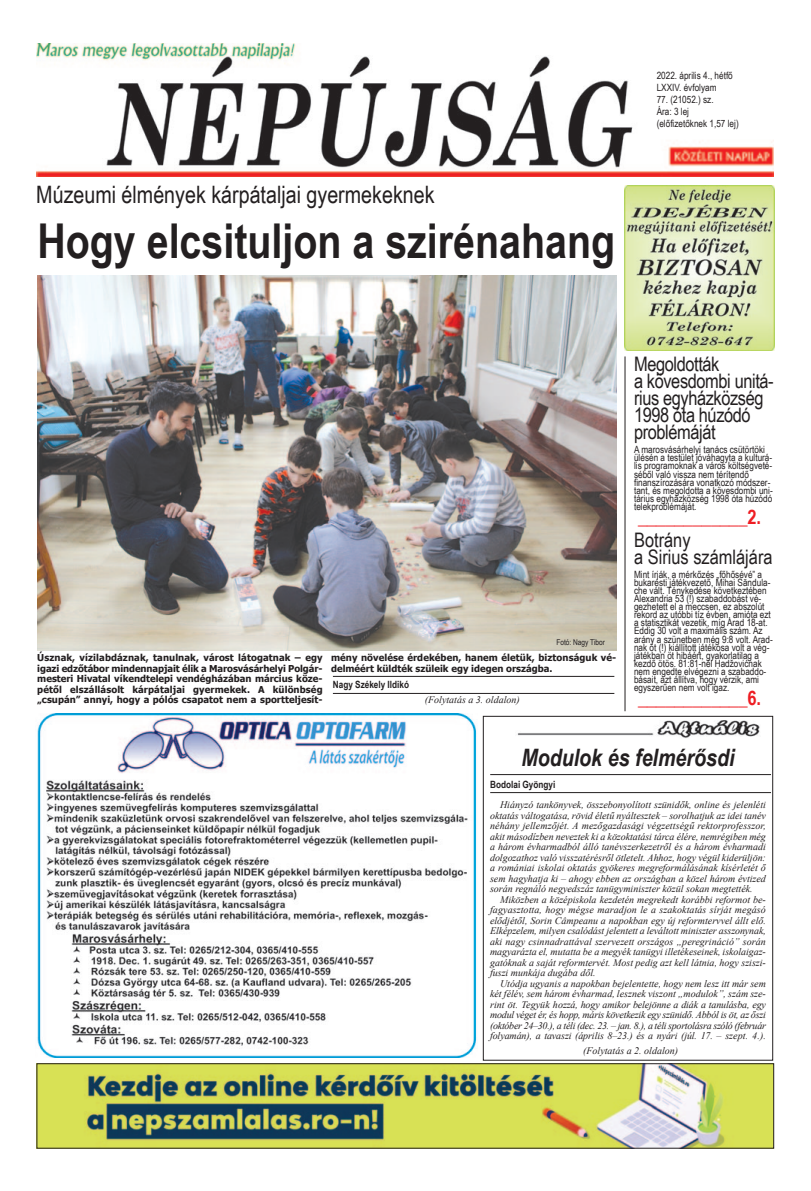
<style>
.page{position:relative;width:811px;height:1191px;background:#fff}
.page>*{position:absolute;margin:0;border:0;box-sizing:border-box;transform-origin:0 0}
.t1{font:700 48px "Arial Narrow";color:#231f20}
.t2{font:24px "Arial Narrow";color:#231f20}
.t3{font:italic 700 24px "Arial Narrow";color:#231f20}
.t4{font:20px/17.1px "Arial Narrow";letter-spacing:-.02em;color:#231f20}
.t5{font:700 20px "Arial Narrow";color:#ee1d23}
.t6{font:20px/17.1px "Arial Narrow";color:#231f20}
.t7{font:italic 10px/10.5px "Times New Roman";color:#231f20;text-align:justify}
.t8{font:10px/8.1px "Arial Narrow";color:#231f20}
.t9{font:700 10px "Arial Narrow";color:#231f20}
.t10{font:700 9.5px/10.5px "Tahoma";color:#231f20;text-align:justify}
.t11{font:8px "Arial Narrow";color:#231f20}
</style>
<div class="page">
<img style="left:37px;top:275px;width:579px;height:375px">
<img style="left:37px;top:44px;width:737px;height:133px">
<hr style="left:333px;top:693px;width:281px;height:1px;background:#231f20">
<hr style="left:333px;top:676px;width:281px;height:1px;background:#231f20">
<hr style="left:625px;top:356px;width:1px;height:355px;background:#231f20">
<img style="left:624px;top:185px;width:150px;height:166px">
<div style="left:483px;top:716px;width:290px;height:344px;border:1px solid #231f20"></div>
<hr style="left:490px;top:792px;width:281px;height:1px;background:#231f20">
<hr style="left:490px;top:774px;width:281px;height:1px;background:#231f20">
<img style="left:517px;top:720px;width:243px;height:18px">
<img style="left:37px;top:713px;width:440px;height:344px">
<img style="left:39px;top:1065px;width:733px;height:81px">
<div style="left:37px;top:1063px;width:737px;height:85px;border:1px solid #231f20"></div>
<p class="t2" style="left:36px;top:180px;width:400px">Múzeumi élmények kárpátaljai gyermekeknek</p>
<p class="t1" style="left:37px;top:213px;width:579px">Hogy elcsituljon a szirénahang</p>
<p class="t8" style="left:656px;top:71px;width:78px">2022. április 4., hétfő</p>
<p class="t8" style="left:656px;top:83px;width:61px">LXXIV. évfolyam</p>
<p class="t8" style="left:656px;top:95px;width:58px">77. (21052.) sz.</p>
<p class="t8" style="left:656px;top:107px;width:34px">Ára: 3 lej</p>
<p class="t8" style="left:656px;top:119px;width:84px">(előfizetőknek 1,57 lej)</p>
<p class="t11" style="left:556px;top:637px;width:50px">Fotó: Nagy Tibor</p>
<p class="t10" style="left:37px;top:652px;width:287px">Úsznak, vízilabdáznak, tanulnak, várost látogatnak – egy igazi edzőtábor mindennapjait élik a Marosvásárhelyi Polgár&shy;mesteri Hivatal víkendtelepi vendégházában március köze&shy;pétől elszállásolt kárpátaljai gyermekek. A különbség „csupán” annyi, hogy a pólós csapatot nem a sportteljesít-</p>
<p class="t10" style="left:331px;top:652px;width:287px">mény növelése érdekében, hanem életük, biztonságuk vé&shy;delméért küldték szüleik egy idegen országba.</p>
<p class="t9" style="left:333px;top:678px;width:78px">Nagy Székely Ildikó</p>
<p class="t7" style="left:425px;top:695px;width:97px">(Folytatás a 3. oldalon)</p>
<p class="t4" style="left:634px;top:355px;width:141px">Megoldották<br>a kövesdombi unitá&shy;rius egyházközség<br>1998 óta húzódó problémáját</p>
<p class="t8" style="left:634px;top:445px;width:140px">A marosvásárhelyi tanács csütörtöki ülésén a testület jóváhagyta a kulturá&shy;lis programoknak a város költségveté&shy;séből való vissza nem térítendő finanszírozására vonatkozó módszer&shy;tant, és megoldotta a kövesdombi uni&shy;tárius egyházközség 1998 óta húzódó telekproblémáját.</p>
<p class="t5" style="left:638px;top:505px;width:125px">____________2.</p>
<p class="t6" style="left:634px;top:531px;width:140px">Botrány<br>a Sirius számlájára</p>
<p class="t8" style="left:634px;top:570px;width:140px">Mint írják, a mérkőzés „főhősévé” a bukaresti játékvezető, Mihai Săndula&shy;che vált. Ténykedése következtében Alexandria 53 (!) szabaddobást vé&shy;gezhetett el a meccsen, ez abszolút rekord az utóbbi tíz évben, amióta ezt a statisztikát vezetik, míg Arad 18-at.<br>Eddig 30 volt a maximális szám. Az arány a szünetben még 9:8 volt. Arad&shy;nak öt (!) kiállított játékosa volt a vég&shy;játékban öt hibáért, gyakorlatilag a kezdő ötös. 81:81-nél Hadžovićnak nem engedte elvégezni a szabaddo&shy;básait, azt állítva, hogy vérzik, ami egyszerűen nem volt igaz.</p>
<p class="t5" style="left:638px;top:686px;width:125px">____________6.</p>
<p class="t3" style="left:521px;top:744px;width:215px">Modulok és felmérősdi</p>
<p class="t7" style="left:490px;top:799px;width:277px;text-indent:10px">Hiányzó tankönyvek, összebonyolított szünidők, online és jelenléti oktatás váltogatása, rövid életű nyáltesztek – sorolhatjuk az idei tanév néhány jellemzőjét. A mezőgazdasági végzettségű rektorprofesszor, akit másodízben neveztek ki a közoktatási tárca élére, nemrégiben még a három évharmadból álló tanévszerkezetről és a három évharmadi dolgozathoz való visszatérésről ötletelt. Ahhoz, hogy végül kiderüljön: a romániai iskolai oktatás gyökeres megreformálásának kísérletét ő sem hagyhatja ki – ahogy ebben az országban a közel három évtized során regnáló negyedszáz tanügyminiszter közül sokan megtették.</p>
<p class="t7" style="left:490px;top:894px;width:277px;text-indent:10px">Miközben a középiskola kezdetén megrekedt korábbi reformot be&shy;fagyasztotta, hogy mégse maradjon le a szakoktatás sírját megásó elődjétől, Sorin Câmpeanu a napokban egy új reformtervvel állt elő.<br>Elképzelem, milyen csalódást jelentett a leváltott miniszter asszonynak, aki nagy csinnadrattával szervezett országos „peregrináció” során magyarázta el, mutatta be a megyék tanügyi illetékeseinek, iskolaigaz&shy;gatóknak a saját reformtervét. Most pedig azt kell látnia, hogy sziszi&shy;fuszi munkája dugába dől.</p>
<p class="t7" style="left:490px;top:978px;width:277px;text-indent:10px">Utódja ugyanis a napokban bejelentette, hogy nem lesz itt már sem két félév, sem három évharmad, lesznek viszont „modulok”, szám sze&shy;rint öt. Tegyük hozzá, hogy amikor belejönne a diák a tanulásba, egy modul véget ér, és hopp, máris következik egy szünidő. Abból is öt, az őszi (október 24–30.), a téli (dec. 23. – jan. 8.), a téli sportolásra szóló (február folyamán), a tavaszi (április 8–23.) és a nyári (júl. 17. – szept. 4.).</p>
<p class="t9" style="left:490px;top:778px;width:67px">Bodolai Gyöngyi</p>
<p class="t7" style="left:583px;top:1045px;width:96px">(Folytatás a 2. oldalon)</p>
</div>
